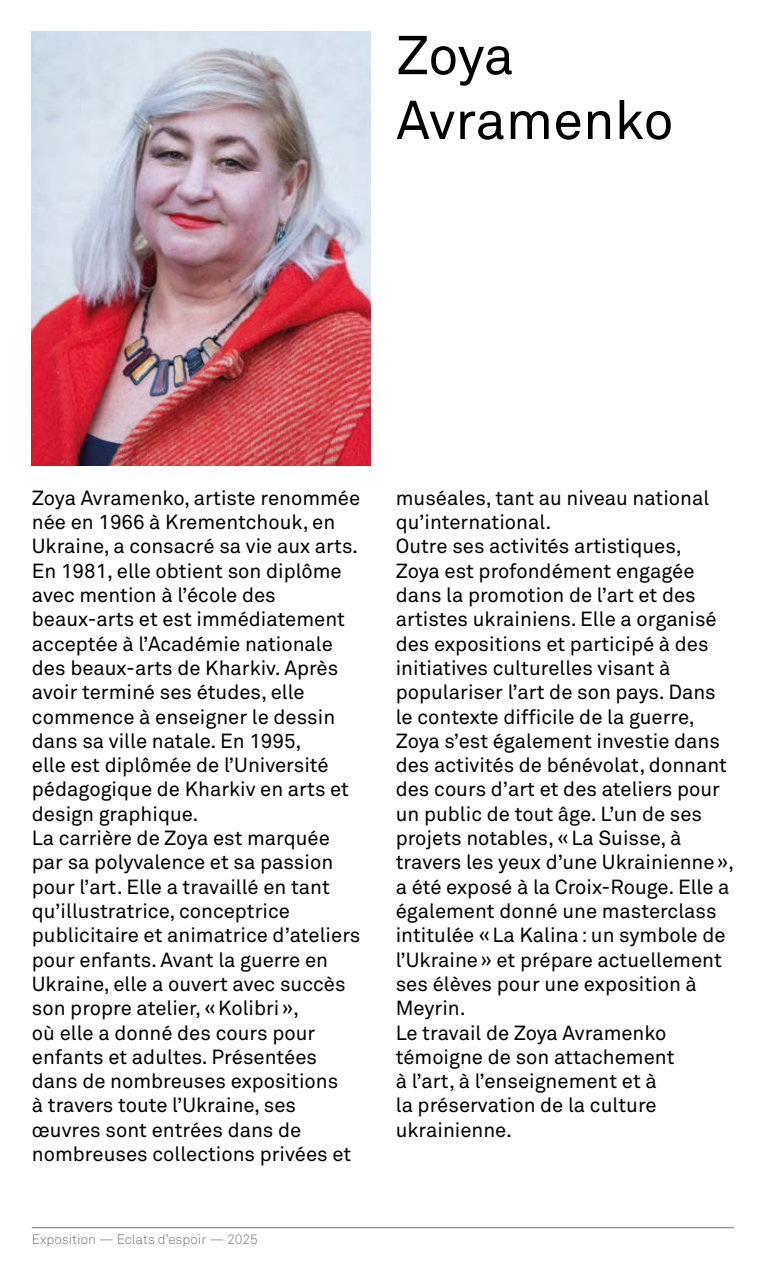
<style>
.page{position:relative;width:766px;height:1276px;background:#fff}
.page>*{position:absolute;margin:0;border:0;box-sizing:border-box;transform-origin:0 0}
.t1{font:54px/64.8px "Akkurat Pro";letter-spacing:-.01em;color:#000}
.t2{font:20.25px/24.3px "Akkurat Pro";color:#000}
.t3{font:300 13.5px "Akkurat Pro";color:#757474}
</style>
<div class="page">
<hr style="left:32px;top:1227px;width:701px;height:1px;background:#757474">
<img style="left:32px;top:32px;width:338px;height:434px">
<h1 class="t1" style="left:396px;top:23px;width:279px">Zoya<br>Avramenko</h1>
<p class="t2" style="left:32px;top:485px;width:330px">Zoya Avramenko, artiste renommée née en 1966 à Krementchouk, en<br>Ukraine, a consacré sa vie aux arts.<br>En 1981, elle obtient son diplôme avec mention à l’école des beaux-arts et est immédiatement acceptée à l’Académie nationale des beaux-arts de Kharkiv. Après avoir terminé ses études, elle commence à enseigner le dessin dans sa ville natale. En 1995,<br>elle est diplômée de l’Université pédagogique de Kharkiv en arts et design graphique.<br>La carrière de Zoya est marquée par sa polyvalence et sa passion pour l’art. Elle a travaillé en tant qu’illustratrice, conceptrice publicitaire et animatrice d’ateliers pour enfants. Avant la guerre en<br>Ukraine, elle a ouvert avec succès son propre atelier, «Kolibri»,<br>où elle a donné des cours pour enfants et adultes. Présentées dans de nombreuses expositions<br>à travers toute l’Ukraine, ses œuvres sont entrées dans de nombreuses collections privées et</p>
<p class="t2" style="left:395px;top:485px;width:340px">muséales, tant au niveau national qu’international.<br>Outre ses activités artistiques,<br>Zoya est profondément engagée dans la promotion de l’art et des artistes ukrainiens. Elle a organisé des expositions et participé à des initiatives culturelles visant à populariser l’art de son pays. Dans le contexte difficile de la guerre,<br>Zoya s’est également investie dans des activités de bénévolat, donnant des cours d’art et des ateliers pour un public de tout âge. L’un de ses projets notables, «La Suisse, à travers les yeux d’une Ukrainienne», a été exposé à la Croix-Rouge. Elle a également donné une masterclass intitulée «La Kalina: un symbole de l’Ukraine» et prépare actuellement ses élèves pour une exposition à<br>Meyrin.<br>Le travail de Zoya Avramenko témoigne de son attachement<br>à l’art, à l’enseignement et à<br>la préservation de la culture ukrainienne.</p>
<p class="t3" style="left:32px;top:1231px;width:227px">Exposition — Eclats d’espoir — 2025</p>
</div>
